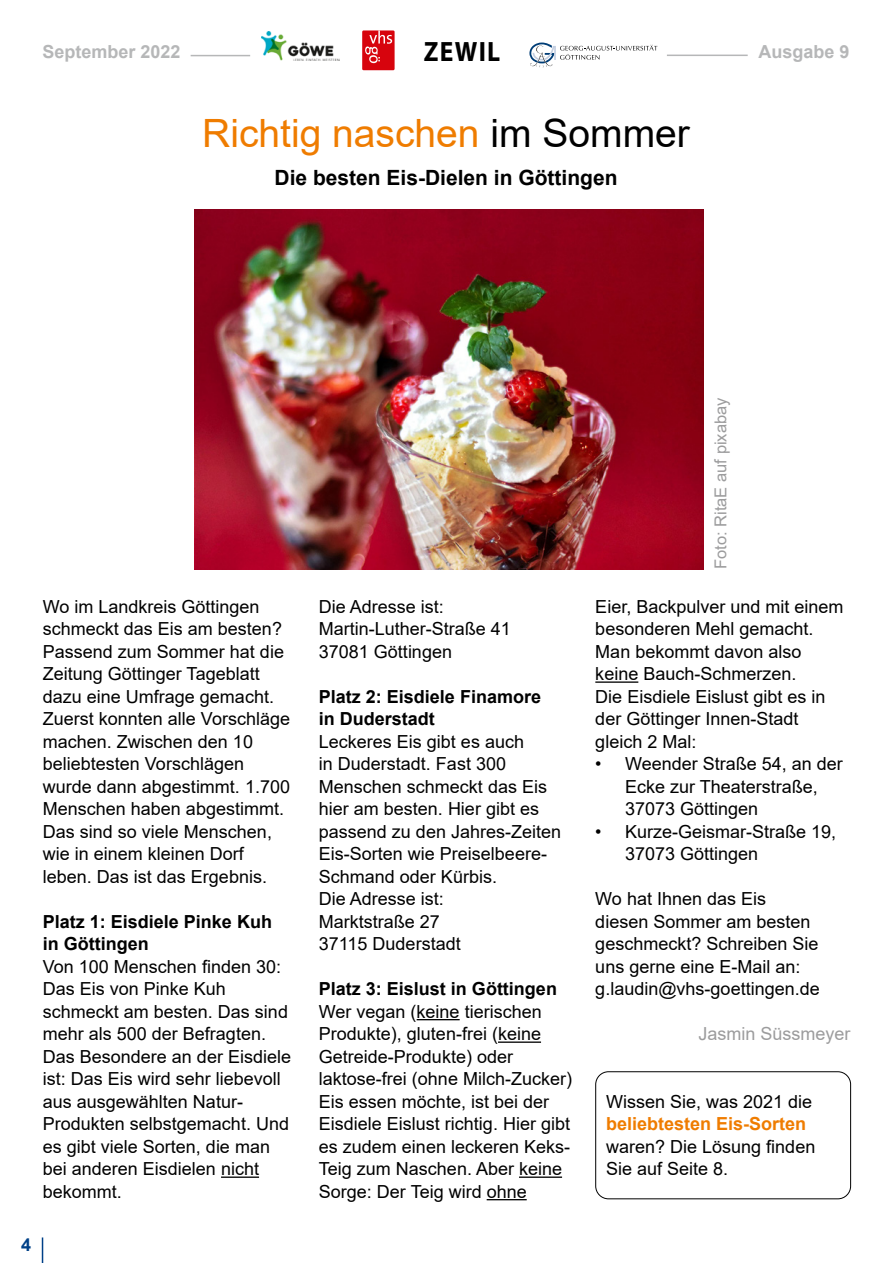
<style>
.page{position:relative;width:893px;height:1263px;background:#fff}
.page>*{position:absolute;margin:0;border:0;box-sizing:border-box;transform-origin:0 0}
.t1{font:39px "Arial";color:#ef7c00}
.t2{font:700 28.05px "Myriad Pro";letter-spacing:.05em;color:#000;scale:.91 1}
.t3{font:700 21px "Arial";color:#000}
.t4{font:18px/22.5px "Arial";color:#000}
.t5{font:700 18px/22.5px "Arial";color:#000}
.t6{font:700 18px "Arial";color:#ef7c00}
.t7{font:700 18px "Arial";color:#b6b7b8}
.t8{font:18px "Arial";color:#9c9c9d}
.t9{font:700 18px "Arial";color:#004188}
.t10{font:16.5px "Arial";color:#9c9c9d}
.s1{color:#000}
</style>
<div class="page">
<svg style="left:42px;top:1237px;width:1px;height:26px"></svg>
<hr style="left:417px;top:1019px;width:43px;height:1px;background:#000">
<hr style="left:498px;top:1041px;width:43px;height:2px;background:#000">
<hr style="left:519px;top:1176px;width:43px;height:2px;background:#000">
<hr style="left:487px;top:1199px;width:40px;height:1px;background:#000">
<hr style="left:221px;top:1176px;width:38px;height:2px;background:#000">
<hr style="left:595px;top:681px;width:43px;height:2px;background:#000">
<img style="left:194px;top:209px;width:510px;height:360px">
<hr style="left:191px;top:55px;width:59px;height:1px;background:#b6b7b8">
<hr style="left:667px;top:55px;width:81px;height:1px;background:#b6b7b8">
<svg style="left:529px;top:42px;width:128px;height:25px"></svg>
<img style="left:261px;top:32px;width:78px;height:29px">
<div style="left:362px;top:31px;width:33px;height:39px;background:#d7040d"></div>
<svg style="left:365px;top:31px;width:27px;height:32px"></svg>
<div style="left:595px;top:1071px;width:256px;height:128px;border:1px solid #000;border-radius:13px"></div>
<p class="t7" style="left:43px;top:39px;width:140px">September 2022</p>
<h2 class="t2" style="left:424px;top:33px;width:86px">ZEWIL</h2>
<p class="t7" style="left:758px;top:39px;width:93px">Ausgabe 9</p>
<h1 class="t1" style="left:202px;top:107px;width:489px">Richtig naschen <span class="s1">im Sommer</span></h1>
<p class="t3" style="left:274px;top:163px;width:345px">Die besten Eis-Dielen in Göttingen</p>
<p class="t4" style="left:43px;top:595px;width:249px">Wo im Landkreis Göttingen schmeckt das Eis am besten?<br>Passend zum Sommer hat die<br>Zeitung Göttinger Tageblatt dazu eine Umfrage gemacht.<br>Zuerst konnten alle Vorschläge machen. Zwischen den 10 beliebtesten Vorschlägen wurde dann abgestimmt. 1.700<br>Menschen haben abgestimmt.<br>Das sind so viele Menschen, wie in einem kleinen Dorf leben. Das ist das Ergebnis.</p>
<p class="t5" style="left:43px;top:910px;width:231px">Platz 1: Eisdiele Pinke Kuh in Göttingen</p>
<p class="t4" style="left:43px;top:955px;width:250px">Von 100 Menschen finden 30:<br>Das Eis von Pinke Kuh schmeckt am besten. Das sind mehr als 500 der Befragten.<br>Das Besondere an der Eisdiele ist: Das Eis wird sehr liebevoll aus ausgewählten Natur-<br>Produkten selbstgemacht. Und es gibt viele Sorten, die man bei anderen Eisdielen nicht bekommt.</p>
<p class="t9" style="left:21px;top:1231px;width:12px">4</p>
<p class="t4" style="left:319px;top:595px;width:194px">Die Adresse ist:<br>Martin-Luther-Straße 41<br>37081 Göttingen</p>
<p class="t5" style="left:319px;top:685px;width:224px">Platz 2: Eisdiele Finamore in Duderstadt</p>
<p class="t4" style="left:319px;top:730px;width:244px">Leckeres Eis gibt es auch<br>in Duderstadt. Fast 300<br>Menschen schmeckt das Eis hier am besten. Hier gibt es passend zu den Jahres-Zeiten<br>Eis-Sorten wie Preiselbeere-<br>Schmand oder Kürbis.<br>Die Adresse ist:<br>Marktstraße 27<br>37115 Duderstadt</p>
<p class="t5" style="left:319px;top:978px;width:240px">Platz 3: Eislust in Göttingen</p>
<p class="t4" style="left:319px;top:1000px;width:255px">Wer vegan (keine tierischen<br>Produkte), gluten-frei (keine<br>Getreide-Produkte) oder laktose-frei (ohne Milch-Zucker)<br>Eis essen möchte, ist bei der<br>Eisdiele Eislust richtig. Hier gibt es zudem einen leckeren Keks-<br>Teig zum Naschen. Aber keine<br>Sorge: Der Teig wird ohne</p>
<p class="t10" style="left:709px;top:569px;width:173px;rotate:-90deg">Foto: RitaE auf pixabay</p>
<p class="t4" style="left:595px;top:595px;width:250px">Eier, Backpulver und mit einem besonderen Mehl gemacht.<br>Man bekommt davon also keine Bauch-Schmerzen.<br>Die Eisdiele Eislust gibt es in der Göttinger Innen-Stadt gleich 2 Mal:</p>
<p class="t4" style="left:625px;top:752px;width:219px;text-indent:-30px">• Weender Straße 54, an der<br>Ecke zur Theaterstraße,<br>37073 Göttingen</p>
<p class="t4" style="left:625px;top:820px;width:213px;text-indent:-30px">• Kurze-Geismar-Straße 19,<br>37073 Göttingen</p>
<p class="t4" style="left:595px;top:887px;width:226px">Wo hat Ihnen das Eis diesen Sommer am besten geschmeckt? Schreiben Sie uns gerne eine E-Mail an: g.laudin@vhs-goettingen.de</p>
<p class="t8" style="left:698px;top:1021px;width:154px">Jasmin Süssmeyer</p>
<p class="t4" style="left:606px;top:1090px;width:208px">Wissen Sie, was 2021 die</p>
<p class="t6" style="left:606px;top:1111px;width:202px">beliebtesten Eis-Sorten</p>
<p class="t4" style="left:606px;top:1135px;width:211px">waren? Die Lösung finden<br>Sie auf Seite 8.</p>
</div>
